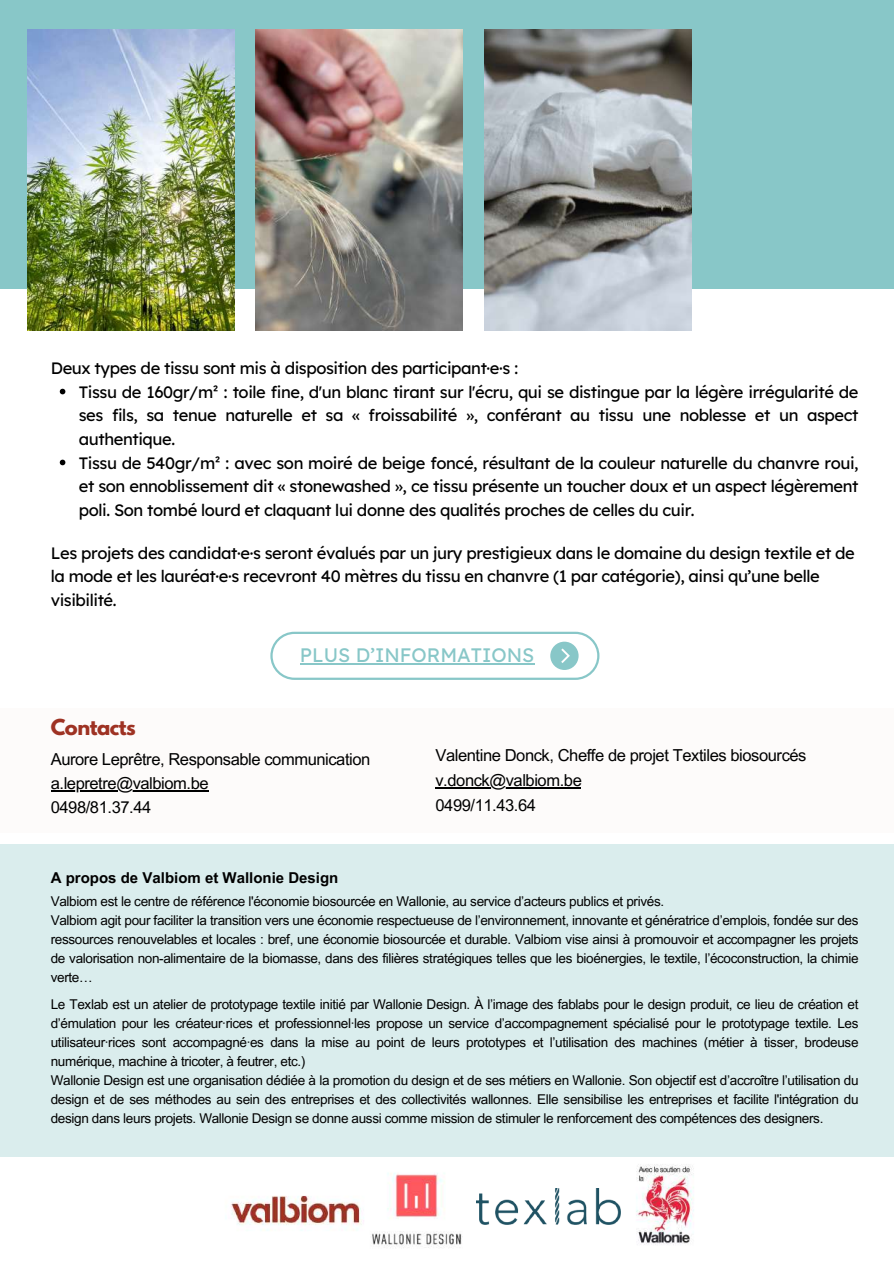
<style>
.page{position:relative;width:894px;height:1264px;background:#fff}
.page>*{position:absolute;margin:0;border:0;box-sizing:border-box;transform-origin:0 0}
.t1{font:19.5px "Lexend Deca";color:#88c7c8}
.t2{font:700 19.5px "League Spartan";letter-spacing:-.025em;color:#9e3223}
.t3{font:16.5px/23.7px "Lexend Deca";letter-spacing:-.025em;color:#000}
.t4{font:16.5px/23.7px "Arial MT Pro";letter-spacing:-.025em;color:#000}
.t5{font:700 15px "Arial MT Pro";color:#000}
.t6{font:13.5px/19.2px "Arial MT Pro";letter-spacing:-.025em;color:#000}
</style>
<div class="page">
<div style="left:0;top:0;width:893px;height:288px;background:#88c7c8"></div>
<img style="left:613px;top:1156px;width:101px;height:89px">
<div style="left:0;top:844px;width:893px;height:312px;background:#daeded"></div>
<div style="left:0;top:708px;width:893px;height:124px;background:#fdfbfa"></div>
<img style="left:27px;top:30px;width:207px;height:300px">
<img style="left:255px;top:30px;width:207px;height:300px">
<img style="left:484px;top:30px;width:207px;height:300px">
<svg style="left:270px;top:631px;width:329px;height:49px"></svg>
<hr style="left:299px;top:663px;width:235px;height:1px;background:#88c7c8">
<img style="left:231px;top:1173px;width:231px;height:75px">
<img style="left:476px;top:1188px;width:144px;height:36px">
<svg style="left:60px;top:389px;width:5px;height:5px"></svg>
<svg style="left:60px;top:459px;width:5px;height:6px"></svg>
<hr style="left:51px;top:790px;width:157px;height:1px;background:#000">
<hr style="left:435px;top:787px;width:146px;height:1px;background:#000">
<p class="t3" style="left:79px;top:356px;width:781px;text-indent:-28px">Deux types de tissu sont mis à disposition des participant·e·s :<br>Tissu de 160gr/m² : toile fine, d'un blanc tirant sur l'écru, qui se distingue par la légère irrégularité de ses fils, sa tenue naturelle et sa « froissabilité », conférant au tissu une noblesse et un aspect authentique.<br>Tissu de 540gr/m² : avec son moiré de beige foncé, résultant de la couleur naturelle du chanvre roui, et son ennoblissement dit « stonewashed », ce tissu présente un toucher doux et un aspect légèrement poli. Son tombé lourd et claquant lui donne des qualités proches de celles du cuir.</p>
<p class="t3" style="left:51px;top:540px;width:805px">Les projets des candidat·e·s seront évalués par un jury prestigieux dans le domaine du design textile et de la mode et les lauréat·e·s recevront 40 mètres du tissu en chanvre (1 par catégorie), ainsi qu’une belle visibilité.</p>
<h1 class="t1" style="left:299px;top:642px;width:236px">PLUS D’INFORMATIONS</h1>
<h1 class="t2" style="left:51px;top:717px;width:86px">Contacts</h1>
<p class="t4" style="left:51px;top:749px;width:321px">Aurore Leprêtre, Responsable communication a.lepretre@valbiom.be<br>0498/81.37.44</p>
<p class="t4" style="left:435px;top:745px;width:372px;line-height:24.8px">Valentine Donck, Cheffe de projet Textiles biosourcés v.donck@valbiom.be<br>0499/11.43.64</p>
<p class="t5" style="left:51px;top:872px;width:289px">A propos de Valbiom et Wallonie Design</p>
<p class="t6" style="left:51px;top:893px;width:809px">Valbiom est le centre de référence l'économie biosourcée en Wallonie, au service d’acteurs publics et privés.<br>Valbiom agit pour faciliter la transition vers une économie respectueuse de l’environnement, innovante et génératrice d’emplois, fondée sur des ressources renouvelables et locales : bref, une économie biosourcée et durable. Valbiom vise ainsi à promouvoir et accompagner les projets de valorisation non-alimentaire de la biomasse, dans des filières stratégiques telles que les bioénergies, le textile, l’écoconstruction, la chimie verte…</p>
<p class="t6" style="left:51px;top:996px;width:809px">Le Texlab est un atelier de prototypage textile initié par Wallonie Design. À l’image des fablabs pour le design produit, ce lieu de création et d’émulation pour les créateur·rices et professionnel·les propose un service d’accompagnement spécialisé pour le prototypage textile. Les utilisateur·rices sont accompagné·es dans la mise au point de leurs prototypes et l’utilisation des machines (métier à tisser, brodeuse numérique, machine à tricoter, à feutrer, etc.)<br>Wallonie Design est une organisation dédiée à la promotion du design et de ses métiers en Wallonie. Son objectif est d’accroître l’utilisation du design et de ses méthodes au sein des entreprises et des collectivités wallonnes. Elle sensibilise les entreprises et facilite l'intégration du design dans leurs projets. Wallonie Design se donne aussi comme mission de stimuler le renforcement des compétences des designers.</p>
</div>
